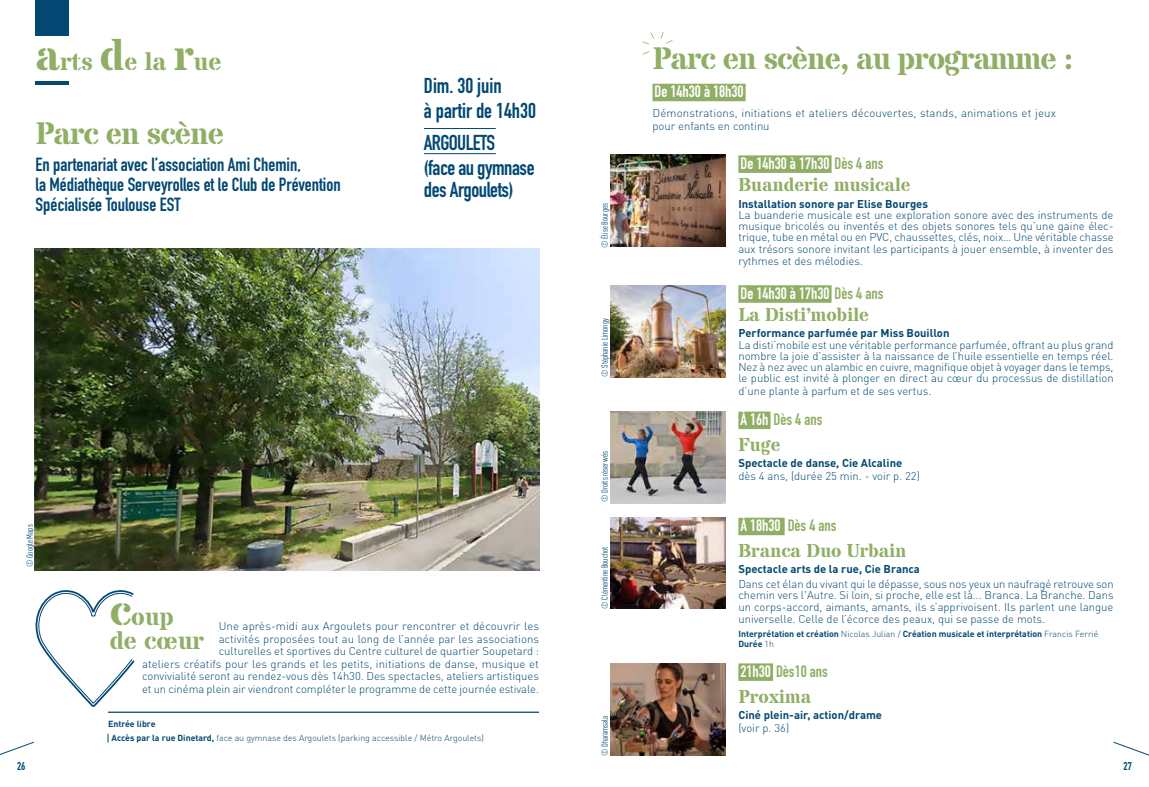
<style>
.page{position:relative;width:1149px;height:787px;background:#fff}
.page>*{position:absolute;margin:0;border:0;box-sizing:border-box;transform-origin:0 0}
.t1{font:700 31.25px "Stardos Stencil";letter-spacing:-.03em;color:#90ae65}
.t2{font:700 25px/23.8px "Stardos Stencil";color:#90ae65}
.t3{font:700 21.25px/25px "DIN Condensed";letter-spacing:-.02em;color:#024873}
.t4{font:700 21.25px/25px "DIN Condensed";color:#024873}
.t5{font:700 18.75px/20px "DIN Condensed";color:#024873}
.t6{font:700 18.75px "Stardos Stencil";color:#90ae65}
.t7{font:700 16.25px "DIN Condensed";color:#fff}
.t8{font:700 16.25px "DIN Condensed";color:#90ae65}
.t9{font:300 11.25px/11.2px "DINOT";color:#024873;text-align:justify}
.t10{font:700 11.25px "DINOT";color:#024873}
.t11{font:700 11.25px "DIN Condensed";color:#024873}
.t12{font:300 8.75px/13.5px "DINOT";color:#024873}
.t13{font:700 8.75px/10px "DINOT";color:#024873}
.t14{font:condensed 8.75px "DINOT";color:#024873}
.s1{font-size:43.75px}
.s2{font-weight:700}
.s3{color:#90ae65}
.s4{color:#fff}
.s5{font-weight:300}
</style>
<div class="page">
<div style="left:35px;top:0;width:34px;height:35px;background:#024873"></div>
<hr style="left:35px;top:81px;width:34px;height:4px;background:#024873">
<svg style="left:0;top:741px;width:34px;height:14px"></svg>
<svg style="left:1113px;top:741px;width:35px;height:15px"></svg>
<svg style="left:35px;top:590px;width:100px;height:117px"></svg>
<hr style="left:424px;top:128px;width:71px;height:1px;background:#024873">
<hr style="left:424px;top:153px;width:71px;height:1px;background:#024873">
<hr style="left:108px;top:711px;width:431px;height:2px;background:#024873">
<img style="left:35px;top:248px;width:504px;height:322px">
<div style="left:652px;top:84px;width:93px;height:17px;background:#90ae65"></div>
<div style="left:738px;top:155px;width:93px;height:18px;background:#90ae65"></div>
<div style="left:738px;top:285px;width:93px;height:18px;background:#90ae65"></div>
<div style="left:738px;top:411px;width:32px;height:18px;background:#90ae65"></div>
<div style="left:738px;top:517px;width:46px;height:18px;background:#90ae65"></div>
<div style="left:738px;top:663px;width:34px;height:18px;background:#90ae65"></div>
<img style="left:610px;top:155px;width:115px;height:92px">
<img style="left:610px;top:411px;width:115px;height:92px">
<img style="left:610px;top:285px;width:115px;height:92px">
<img style="left:610px;top:517px;width:115px;height:92px">
<img style="left:610px;top:663px;width:115px;height:92px">
<svg style="left:642px;top:51px;width:7px;height:4px"></svg>
<svg style="left:642px;top:32px;width:12px;height:13px"></svg>
<svg style="left:660px;top:32px;width:12px;height:12px"></svg>
<h2 class="t2" style="left:36px;top:51px;width:187px"><span class="s1">a</span>rts <span class="s1">d</span>e la <span class="s1">r</span>ue</h2>
<h1 class="t1" style="left:36px;top:113px;width:190px">Parc en scène</h1>
<h3 class="t5" style="left:36px;top:154px;width:306px">En partenariat avec l’association Ami Chemin,<br>la Médiathèque Serveyrolles et le Club de Prévention<br>Spécialisée Toulouse EST</h3>
<h3 class="t4" style="left:424px;top:73px;width:113px">Dim. 30 juin<br>à partir de 14h30</h3>
<h3 class="t3" style="left:424px;top:130px;width:112px">ARGOULETS<br>(face au gymnase</h3>
<h3 class="t3" style="left:424px;top:177px;width:91px">des Argoulets)</h3>
<p class="t14" style="left:25px;top:567px;width:44px;rotate:-90deg">© Google Maps</p>
<h2 class="t2" style="left:110px;top:606px;width:96px"><span class="s1">c</span>oup de cœur</h2>
<p class="t9" style="left:142px;top:620px;width:398px;line-height:12.5px;text-align:right">Une après-midi aux Argoulets pour rencontrer et découvrir les<br>activités proposées tout au long de l’année par les associations<br>culturelles et sportives du Centre culturel de quartier Soupetard :<br>ateliers créatifs pour les grands et les petits, initiations de danse, musique et convivialité seront au rendez-vous dès 14h30. Des spectacles, ateliers artistiques et un cinéma plein air viendront compléter le programme de cette journée estivale.</p>
<p class="t12" style="left:112px;top:717px;width:373px;text-indent:-4px"><span class="s2">Entrée libre<br>Accès par la rue Dinetard,</span> face au gymnase des Argoulets (parking accessible / Métro Argoulets)</p>
<p class="t14" style="left:599px;top:248px;width:46px;rotate:-90deg">© Élise Bourges</p>
<p class="t14" style="left:599px;top:377px;width:60px;rotate:-90deg">© Stéphanie Limongy</p>
<p class="t14" style="left:599px;top:502px;width:53px;rotate:-90deg">© Droits réservvés</p>
<p class="t14" style="left:599px;top:609px;width:64px;rotate:-90deg">© Clémentine Bouchot</p>
<p class="t14" style="left:599px;top:756px;width:42px;rotate:-90deg">© Dharamsala</p>
<h1 class="t1" style="left:652px;top:38px;width:422px">Parc en scène, au programme :</h1>
<h3 class="t7" style="left:654px;top:81px;width:91px">De 14h30 à 18h30</h3>
<p class="t9" style="left:652px;top:107px;width:405px;line-height:12.5px">Démonstrations, initiations et ateliers découvertes, stands, animations et jeux pour enfants en continu</p>
<h3 class="t7" style="left:740px;top:152px;width:144px">De 14h30 à 17h30 <span class="s3">Dès 4 ans</span></h3>
<h3 class="t6" style="left:738px;top:173px;width:174px">Buanderie musicale</h3>
<p class="t10" style="left:738px;top:196px;width:191px">Installation sonore par Elise Bourges</p>
<p class="t9" style="left:738px;top:209px;width:377px">La buanderie musicale est une exploration sonore avec des instruments de musique bricolés ou inventés et des objets sonores tels qu’une gaine élec&shy;trique, tube en métal ou en PVC, chaussettes, clés, noix… Une véritable chasse aux trésors sonore invitant les participants à jouer ensemble, à inventer des</p>
<p class="t9" style="left:738px;top:255px;width:126px">rythmes et des mélodies.</p>
<h3 class="t7" style="left:740px;top:282px;width:144px">De 14h30 à 17h30 <span class="s3">Dès 4 ans</span></h3>
<h3 class="t6" style="left:738px;top:303px;width:132px">La Disti’mobile</h3>
<p class="t10" style="left:738px;top:326px;width:212px">Performance parfumée par Miss Bouillon</p>
<p class="t9" style="left:738px;top:339px;width:377px">La disti’mobile est une véritable performance parfumée, offrant au plus grand nombre la joie d’assister à la naissance de l’huile essentielle en temps réel.<br>Nez à nez avec un alambic en cuivre, magnifique objet à voyager dans le temps, le public est invité à plonger en direct au cœur du processus de distillation</p>
<p class="t9" style="left:738px;top:385px;width:194px">d’une plante à parfum et de ses vertus.</p>
<h3 class="t8" style="left:740px;top:409px;width:83px"><span class="s4">À 16h</span> Dès 4 ans</h3>
<h3 class="t6" style="left:738px;top:433px;width:44px">Fuge</h3>
<p class="t10" style="left:738px;top:456px;width:165px">Spectacle de danse, Cie Alcaline</p>
<p class="t9" style="left:738px;top:470px;width:183px">dès 4 ans, (durée 25 min. - voir p. 22)</p>
<h3 class="t8" style="left:740px;top:515px;width:98px"><span class="s4">À 18h30</span> Dès 4 ans</h3>
<h3 class="t6" style="left:738px;top:539px;width:169px">Branca Duo Urbain</h3>
<p class="t10" style="left:738px;top:562px;width:183px">Spectacle arts de la rue, Cie Branca</p>
<p class="t9" style="left:738px;top:578px;width:376px">Dans cet élan du vivant qui le dépasse, sous nos yeux un naufragé retrouve son chemin vers l'Autre. Si loin, si proche, elle est là... Branca. La Branche. Dans un corps-accord, aimants, amants, ils s’apprivoisent. Ils parlent une langue</p>
<p class="t9" style="left:738px;top:613px;width:308px">universelle. Celle de l’écorce des peaux, qui se passe de mots.</p>
<p class="t13" style="left:738px;top:628px;width:361px">Interprétation et création <span class="s5">Nicolas Julian /</span> Création musicale et interprétation <span class="s5">Francis Ferrié<br></span>Durée <span class="s5">1h</span></p>
<h3 class="t8" style="left:740px;top:660px;width:89px"><span class="s4">21h30</span> Dès10 ans</h3>
<h3 class="t6" style="left:738px;top:684px;width:74px">Proxima</h3>
<p class="t10" style="left:738px;top:707px;width:145px">Ciné plein-air, action/drame</p>
<p class="t9" style="left:738px;top:721px;width:52px">(voir p. 36)</p>
<p class="t11" style="left:17px;top:758px;width:10px">26</p>
<p class="t11" style="left:1123px;top:758px;width:10px">27</p>
</div>
